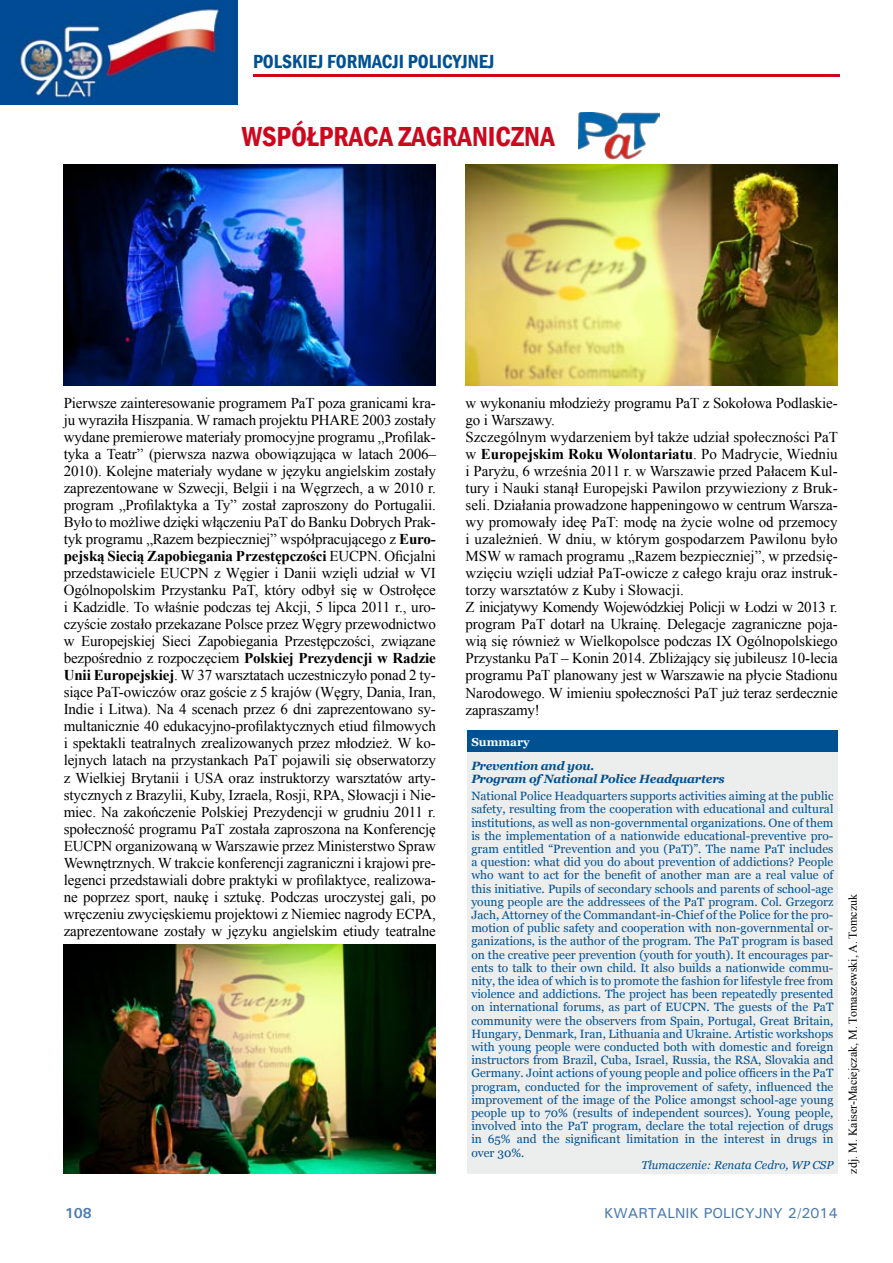
<style>
.page{position:relative;width:893px;height:1263px;background:#fff}
.page>*{position:absolute;margin:0;border:0;box-sizing:border-box;transform-origin:0 0}
.t1{font:600 condensed 28.35px "Franklin Gothic";color:#cd071e}
.t2{font:600 condensed 19.5px "Franklin Gothic";color:#005191}
.t3{font:15px/17px "Times New Roman";letter-spacing:-.01em;color:#000;text-align:justify}
.t4{font:500 14.4px "Univers";color:#4b79ae}
.t5{font:700 14.4px "Univers";color:#4b79ae}
.t6{font:12px/13.2px "Georgia";color:#005191;text-align:justify}
.t7{font:italic 700 12px/13.2px "Georgia";letter-spacing:-.02em;color:#005191}
.t8{font:12px "Times New Roman";color:#000}
.t9{font:italic 11.55px "Georgia";color:#005191}
.t10{font:700 11.55px "Georgia";color:#fff}
.s1{font-weight:700}
</style>
<div class="page">
<hr style="left:253px;top:74px;width:586px;height:3px;background:#cd071e">
<img style="left:0;top:0;width:238px;height:104px">
<img style="left:466px;top:165px;width:372px;height:221px">
<img style="left:64px;top:165px;width:372px;height:221px">
<img style="left:579px;top:113px;width:81px;height:47px">
<img style="left:64px;top:944px;width:372px;height:230px">
<div style="left:467px;top:730px;width:371px;height:22px;background:#005191"></div>
<div style="left:467px;top:752px;width:371px;height:422px;background:#eceded"></div>
<h2 class="t2" style="left:253px;top:48px;width:243px">POLSKIEJ FORMACJI POLICYJNEJ</h2>
<h1 class="t1" style="left:242px;top:118px;width:315px">WSPÓŁPRACA ZAGRANICZNA</h1>
<p class="t3" style="left:64px;top:394px;width:374px">Pierwsze zainteresowanie programem PaT poza granicami kra&shy;ju wyraziła Hiszpania. W ramach projektu PHARE 2003 zostały wydane premierowe materiały promocyjne programu „Profilak&shy;tyka a Teatr” (pierwsza nazwa obowiązująca w latach 2006– 2010). Kolejne materiały wydane w języku angielskim zostały zaprezentowane w Szwecji, Belgii i na Węgrzech, a w 2010 r. program „Profilaktyka a Ty” został zaproszony do Portugalii.<br>Było to możliwe dzięki włączeniu PaT do Banku Dobrych Prak&shy;tyk programu „Razem bezpieczniej” współpracującego z <span class="s1">Euro&shy;pejską Siecią Zapobiegania Przestępczości</span> EUCPN. Oficjalni przedstawiciele EUCPN z Węgier i Danii wzięli udział w VI Ogólnopolskim Przystanku PaT, który odbył się w Ostrołęce i Kadzidle. To właśnie podczas tej Akcji, 5 lipca 2011 r., uro&shy;czyście zostało przekazane Polsce przez Węgry przewodnictwo w Europejskiej Sieci Zapobiegania Przestępczości, związane bezpośrednio z rozpoczęciem <span class="s1">Polskiej Prezydencji w Radzie Unii Europejskiej</span>. W 37 warsztatach uczestniczyło ponad 2 ty&shy;siące PaT-owiczów oraz goście z 5 krajów (Węgry, Dania, Iran, Indie i Litwa). Na 4 scenach przez 6 dni zaprezentowano sy&shy;multanicznie 40 edukacyjno-profilaktycznych etiud filmowych i spektakli teatralnych zrealizowanych przez młodzież. W ko&shy;lejnych latach na przystankach PaT pojawili się obserwatorzy z Wielkiej Brytanii i USA oraz instruktorzy warsztatów arty&shy;stycznych z Brazylii, Kuby, Izraela, Rosji, RPA, Słowacji i Nie&shy;miec. Na zakończenie Polskiej Prezydencji w grudniu 2011 r. społeczność programu PaT została zaproszona na Konferencję EUCPN organizowaną w Warszawie przez Ministerstwo Spraw Wewnętrznych. W trakcie konferencji zagraniczni i krajowi pre&shy;legenci przedstawiali dobre praktyki w profilaktyce, realizowa&shy;ne poprzez sport, naukę i sztukę. Podczas uroczystej gali, po wręczeniu zwycięskiemu projektowi z Niemiec nagrody ECPA, zaprezentowane zostały w języku angielskim etiudy teatralne</p>
<p class="t3" style="left:466px;top:395px;width:374px;text-align:left">w wykonaniu młodzieży programu PaT z Sokołowa Podlaskie&shy;go i Warszawy.<br>Szczególnym wydarzeniem był także udział społeczności PaT w <span class="s1">Europejskim Roku Wolontariatu</span>. Po Madrycie, Wiedniu i Paryżu, 6 września 2011 r. w Warszawie przed Pałacem Kul&shy;tury i Nauki stanął Europejski Pawilon przywieziony z Bruk&shy;seli. Działania prowadzone happeningowo w centrum Warsza&shy;wy promowały ideę PaT: modę na życie wolne od przemocy i uzależnień. W dniu, w którym gospodarzem Pawilonu było MSW w ramach programu „Razem bezpieczniej”, w przedsię&shy;wzięciu wzięli udział PaT-owicze z całego kraju oraz instruk&shy;torzy warsztatów z Kuby i Słowacji.<br>Z inicjatywy Komendy Wojewódzkiej Policji w Łodzi w 2013 r. program PaT dotarł na Ukrainę. Delegacje zagraniczne poja&shy;wią się również w Wielkopolsce podczas IX Ogólnopolskiego Przystanku PaT – Konin 2014. Zbliżający się jubileusz 10-lecia programu PaT planowany jest w Warszawie na płycie Stadionu Narodowego. W imieniu społeczności PaT już teraz serdecznie zapraszamy!</p>
<p class="t10" style="left:471px;top:734px;width:60px">Summary</p>
<p class="t7" style="left:471px;top:759px;width:255px">Prevention and you.<br>Program of National Police Headquarters</p>
<p class="t6" style="left:471px;top:790px;width:364px">National Police Headquarters supports activities aiming at the public safety, resulting from the cooperation with educational and cultural institutions, as well as non-governmental organizations. One of them is the implementation of a nationwide educational-preventive pro&shy;gram entitled “Prevention and you (PaT)”. The name PaT includes a question: what did you do about prevention of addictions? People who want to act for the benefit of another man are a real value of this initiative. Pupils of secondary schools and parents of school-age young people are the addressees of the PaT program. Col. Grzegorz Jach, Attorney of the Commandant-in-Chief of the Police for the pro&shy;motion of public safety and cooperation with non-governmental or&shy;ganizations, is the author of the program. The PaT program is based on the creative peer prevention (youth for youth). It encourages par&shy;ents to talk to their own child. It also builds a nationwide commu&shy;nity, the idea of which is to promote the fashion for lifestyle free from violence and addictions. The project has been repeatedly presented on international forums, as part of EUCPN. The guests of the PaT community were the observers from Spain, Portugal, Great Britain, Hungary, Denmark, Iran, Lithuania and Ukraine. Artistic workshops with young people were conducted both with domestic and foreign instructors from Brazil, Cuba, Israel, Russia, the RSA, Slovakia and Germany. Joint actions of young people and police officers in the PaT program, conducted for the improvement of safety, influenced the improvement of the image of the Police amongst school-age young people up to 70% (results of independent sources). Young people, involved into the PaT program, declare the total rejection of drugs in 65% and the significant limitation in the interest in drugs in over 30%.</p>
<p class="t9" style="left:641px;top:1158px;width:194px">Tłumaczenie: Renata Cedro, WP csp</p>
<p class="t8" style="left:845px;top:1174px;width:281px;rotate:-90deg">zdj. M. Kaiser-Maciejczak, M. Tomaszewski, A. Tomczuk</p>
<p class="t5" style="left:65px;top:1204px;width:29px">108</p>
<p class="t4" style="left:604px;top:1204px;width:235px">KWARTALNIK POLICYJNY 2/2014</p>
</div>
